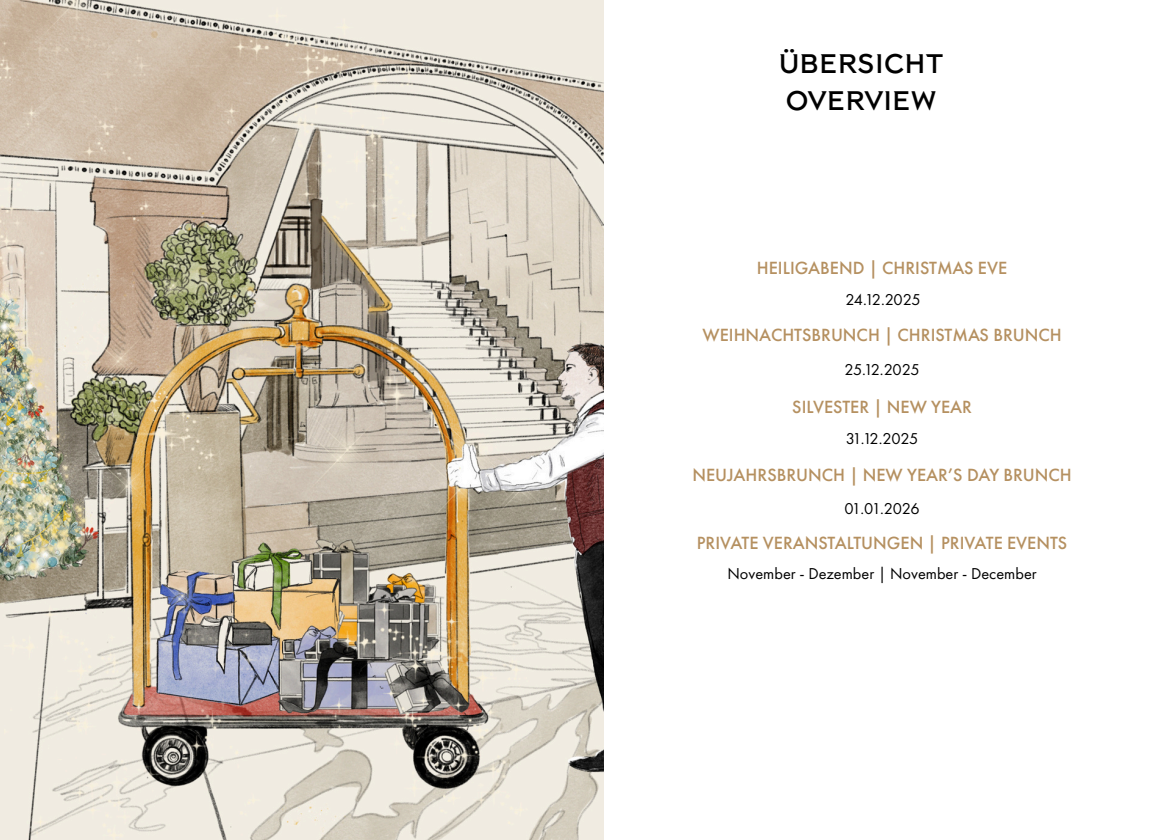
<style>
.page{position:relative;width:1168px;height:840px;background:#fff}
.page>*{position:absolute;margin:0;border:0;box-sizing:border-box;transform-origin:0 0}
.t1{font:26.8px/37.4px "Mandarin Oriental Font Regular";color:#000}
.t2{font:500 18.3px "Futura PT";color:#b59060}
.t3{font:16.3px "Futura PT";color:#000}
</style>
<div class="page">
<img style="left:0;top:0;width:603px;height:839px">
<h1 class="t1" style="left:778px;top:46px;width:166px">ÜBERSICHT<br>OVERVIEW</h1>
<p class="t2" style="left:757px;top:256px;width:252px">HEILIGABEND | CHRISTMAS EVE</p>
<p class="t3" style="left:845px;top:289px;width:77px">24.12.2025</p>
<p class="t2" style="left:702px;top:323px;width:361px">WEIHNACHTSBRUNCH | CHRISTMAS BRUNCH</p>
<p class="t3" style="left:844px;top:359px;width:77px">25.12.2025</p>
<p class="t2" style="left:792px;top:395px;width:181px">SILVESTER | NEW YEAR</p>
<p class="t3" style="left:846px;top:428px;width:74px">31.12.2025</p>
<p class="t2" style="left:692px;top:463px;width:381px">NEUJAHRSBRUNCH | NEW YEAR’S DAY BRUNCH</p>
<p class="t3" style="left:844px;top:498px;width:77px">01.01.2026</p>
<p class="t2" style="left:697px;top:530px;width:372px">PRIVATE VERANSTALTUNGEN | PRIVATE EVENTS</p>
<p class="t3" style="left:727px;top:562px;width:311px">November - Dezember | November - December</p>
</div>
